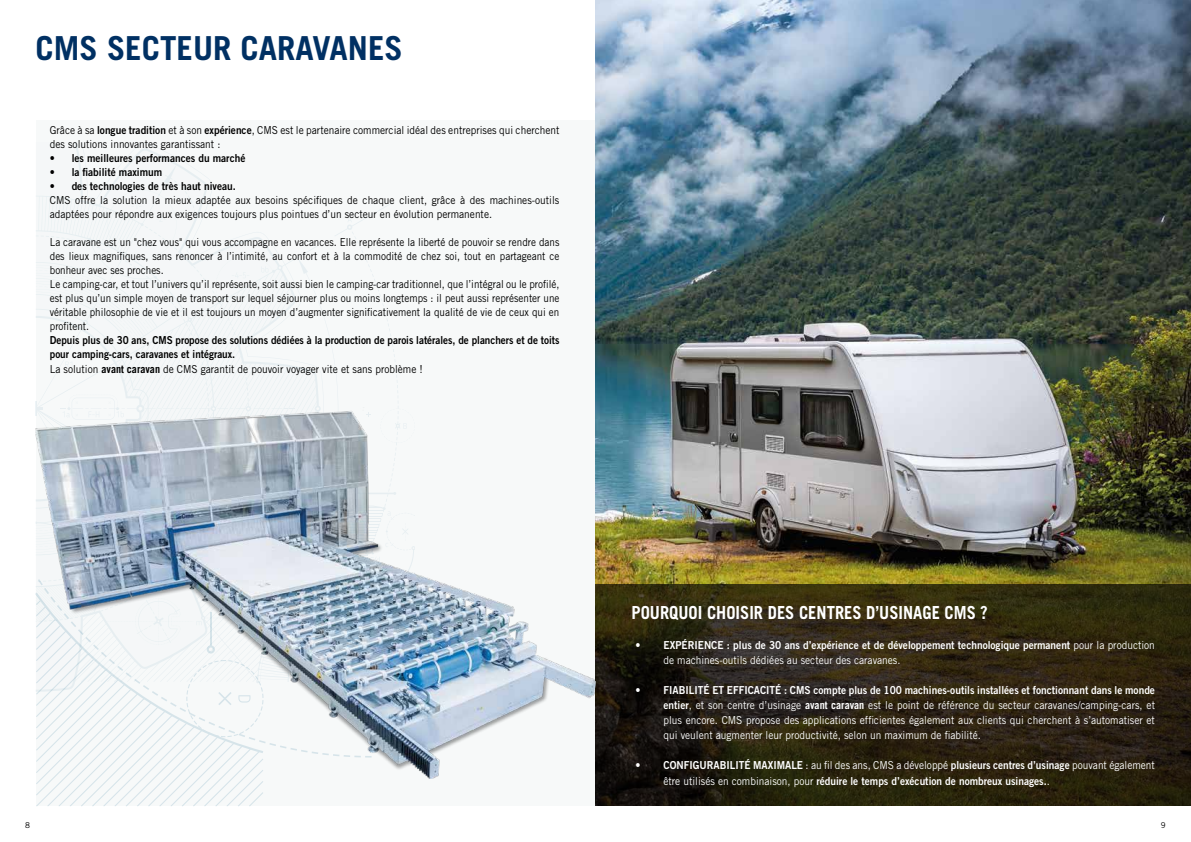
<style>
.page{position:relative;width:1191px;height:842px;background:#fff}
.page>*{position:absolute;margin:0;border:0;box-sizing:border-box;transform-origin:0 0}
.t1{font:700 33.1px "Trade Gothic LT Std";color:#003063}
.t2{font:700 18px "Trade Gothic LT Std";color:#fff;scale:.92 1}
.t3{font:11px/14px "Trade Gothic LT Std";color:#000;scale:.9 1}
.t4{font:11px/14px "Trade Gothic LT Std";color:#000;scale:.92 1}
.t5{font:11px/15px "Trade Gothic LT Std Bd 2";color:#fff;scale:.92 1}
.t6{font:11px/15px "Trade Gothic LT Std";color:#fff;text-align:justify;scale:.92 1}
.t7{font:11px/14px "Trade Gothic LT Std Bd 2";color:#000;scale:.9 1}
.t8{font:11px "Trade Gothic LT Std Bd 2";color:#000;scale:.92 1}
.t9{font:8px "Trade Gothic LT Std";color:#000}
.s1{font-family:"Trade Gothic LT Std Bd 2"}
.s2{font-family:"Trade Gothic LT Std"}
.s3{font-weight:700}
</style>
<div class="page">
<div style="left:36px;top:120px;width:559px;height:686px;background:#f7f9f9"></div>
<svg style="left:36px;top:164px;width:362px;height:642px"></svg>
<img style="left:595px;top:0;width:596px;height:585px">
<svg style="left:595px;top:585px;width:596px;height:221px;background:#2a2311"></svg>
<img style="left:36px;top:407px;width:559px;height:372px">
<h1 class="t1" style="left:36px;top:28px;width:369px">CMS SECTEUR CARAVANES</h1>
<p class="t4" style="left:50px;top:123px;width:555px">Grâce à sa <span class="s1">longue tradition</span> et à son <span class="s1">expérience</span>, CMS est le partenaire commercial idéal des entreprises qui cherchent des solutions innovantes garantissant :</p>
<p class="t8" style="left:50px;top:151px;width:214px"><span class="s2">•</span> les meilleures performances du marché</p>
<p class="t8" style="left:50px;top:165px;width:124px"><span class="s2">•</span> la fiabilité maximum</p>
<p class="t8" style="left:50px;top:179px;width:204px"><span class="s2">•</span> des technologies de très haut niveau.</p>
<p class="t4" style="left:50px;top:193px;width:555px">CMS offre la solution la mieux adaptée aux besoins spécifiques de chaque client, grâce à des machines-outils adaptées pour répondre aux exigences toujours plus pointues d’un secteur en évolution permanente.</p>
<p class="t3" style="left:50px;top:235px;width:568px">La caravane est un "chez vous" qui vous accompagne en vacances. Elle représente la liberté de pouvoir se rendre dans des lieux magnifiques, sans renoncer à l’intimité, au confort et à la commodité de chez soi, tout en partageant ce bonheur avec ses proches.<br>Le camping-car, et tout l’univers qu’il représente, soit aussi bien le camping-car traditionnel, que l’intégral ou le profilé, est plus qu’un simple moyen de transport sur lequel séjourner plus ou moins longtemps : il peut aussi représenter une véritable philosophie de vie et il est toujours un moyen d’augmenter significativement la qualité de vie de ceux qui en profitent.</p>
<p class="t7" style="left:50px;top:333px;width:568px">Depuis plus de 30 ans, CMS propose des solutions dédiées à la production de parois latérales, de planchers et de toits pour camping-cars, caravanes et intégraux.</p>
<p class="t4" style="left:50px;top:362px;width:407px">La solution <span class="s3">avant caravan</span> de CMS garantit de pouvoir voyager vite et sans problème !</p>
<h2 class="t2" style="left:631px;top:602px;width:389px">POURQUOI CHOISIR DES CENTRES D’USINAGE CMS ?</h2>
<p class="t5" style="left:635px;top:638px;width:566px"><span class="s2">•</span> EXPÉRIENCE : plus de 30 ans d’expérience et de développement technologique permanent <span class="s2">pour la production</span></p>
<p class="t6" style="left:663px;top:653px;width:259px">de machines-outils dédiées au secteur des caravanes.</p>
<p class="t5" style="left:635px;top:683px;width:566px"><span class="s2">•</span> FIABILITÉ ET EFFICACITÉ : CMS compte plus de 100 machines-outils installées et fonctionnant dans le monde</p>
<p class="t6" style="left:663px;top:698px;width:536px"><span class="s1">entier</span>, et son centre d’usinage <span class="s3">avant caravan</span> est le point de référence du secteur caravanes/camping-cars, et plus encore. CMS propose des applications efficientes également aux clients qui cherchent à s’automatiser et qui veulent augmenter leur productivité, selon un maximum de fiabilité.</p>
<p class="t5" style="left:663px;top:758px;width:535px;text-indent:-28px"><span class="s2">•</span> CONFIGURABILITÉ MAXIMALE <span class="s2">: au fil des ans, CMS a développé</span> plusieurs centres d’usinage <span class="s2">pouvant également être utilisés en combinaison, pour</span> réduire le temps d’exécution de nombreux usinages.<span class="s2">.</span></p>
<p class="t9" style="left:25px;top:820px;width:6px">8</p>
<p class="t9" style="left:1160px;top:820px;width:6px">9</p>
</div>
